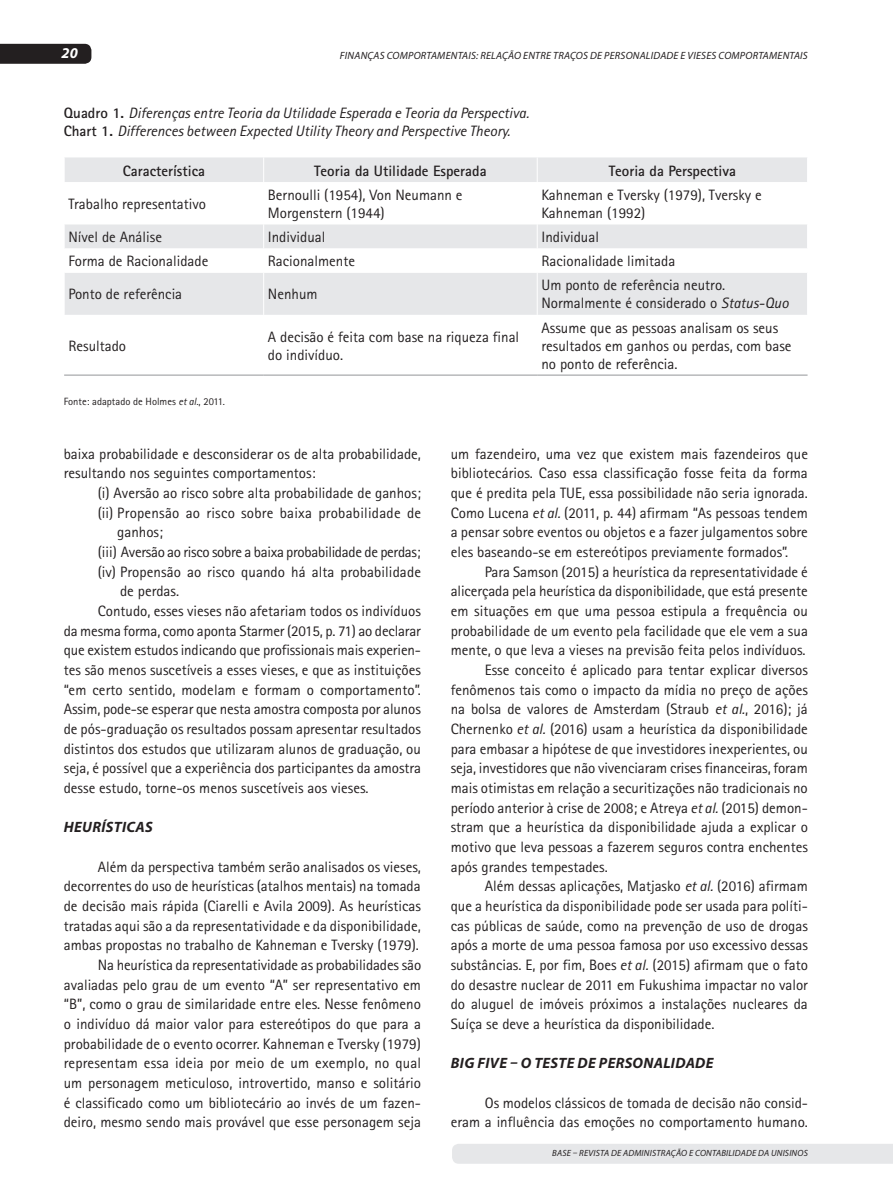
<style>
.page{position:relative;width:893px;height:1191px;background:#fff}
.page>*{position:absolute;margin:0;border:0;box-sizing:border-box;transform-origin:0 0}
.t1{font:15px/19.6px "Rotis Sans Serif";color:#231f20}
.t2{font:italic 15px/18px "Rotis Sans Serif";color:#231f20}
.t3{font:700 15px "Rotis Sans Serif";color:#231f20}
.t4{font:15px "Rotis Sans Serif";letter-spacing:-.02em;color:#231f20}
.t5{font:italic 700 15px "Myriad Pro";letter-spacing:.02em;color:#231f20}
.t6{font:italic 700 15px "Myriad Pro";color:#fff}
.t7{font:italic 10.5px "Myriad Pro";letter-spacing:.02em;color:#231f20}
.t8{font:10.5px "Rotis Sans Serif";color:#231f20}
.t9{font:italic 9px "Myriad Pro";letter-spacing:.02em;color:#231f20}
.s1{font-weight:700;font-style:normal}
.s2{font-style:italic}
</style>
<div class="page">
<div style="left:452px;top:1144px;width:440px;height:19px;background:#e6e7e9"></div>
<div style="left:0;top:44px;width:91px;height:20px;background:#231f20"></div>
<div style="left:65px;top:157px;width:742px;height:25px;background:#e6e7e9"></div>
<svg style="left:64px;top:224px;width:744px;height:151px"></svg>
<svg style="left:263px;top:157px;width:1px;height:25px"></svg>
<svg style="left:537px;top:157px;width:1px;height:25px"></svg>
<svg style="left:263px;top:224px;width:1px;height:24px"></svg>
<svg style="left:537px;top:224px;width:1px;height:24px"></svg>
<hr style="left:263px;top:273px;width:1px;height:42px;background:#fff">
<hr style="left:537px;top:273px;width:1px;height:42px;background:#fff">
<svg style="left:64px;top:224px;width:1px;height:24px"></svg>
<svg style="left:807px;top:224px;width:1px;height:24px"></svg>
<hr style="left:64px;top:273px;width:1px;height:42px;background:#fff">
<hr style="left:807px;top:273px;width:1px;height:42px;background:#fff">
<hr style="left:64px;top:375px;width:200px;height:1px;background:#939598">
<hr style="left:264px;top:375px;width:273px;height:1px;background:#939598">
<hr style="left:537px;top:375px;width:271px;height:1px;background:#939598">
<p class="t6" style="left:62px;top:43px;width:18px">20</p>
<p class="t7" style="left:340px;top:49px;width:469px">FINANÇAS COMPORTAMENTAIS: RELAÇÃO ENTRE TRAÇOS DE PERSONALIDADE E VIESES COMPORTAMENTAIS</p>
<p class="t2" style="left:64px;top:104px;width:467px"><span class="s1">Quadro 1.</span> Diferenças entre Teoria da Utilidade Esperada e Teoria da Perspectiva.<br><span class="s1">Chart 1.</span> Differences between Expected Utility Theory and Perspective Theory.</p>
<p class="t3" style="left:123px;top:161px;width:84px">Característica</p>
<p class="t3" style="left:314px;top:161px;width:174px">Teoria da Utilidade Esperada</p>
<p class="t3" style="left:609px;top:161px;width:129px">Teoria da Perspectiva</p>
<p class="t1" style="left:68px;top:194px;width:139px">Trabalho representativo</p>
<p class="t1" style="left:268px;top:186px;width:196px;line-height:18px">Bernoulli (1954), Von Neumann e<br>Morgenstern (1944)</p>
<p class="t1" style="left:541px;top:186px;width:222px;line-height:18px">Kahneman e Tversky (1979), Tversky e<br>Kahneman (1992)</p>
<p class="t1" style="left:68px;top:227px;width:95px">Nível de Análise</p>
<p class="t1" style="left:268px;top:227px;width:59px">Individual</p>
<p class="t1" style="left:541px;top:227px;width:59px">Individual</p>
<p class="t1" style="left:68px;top:251px;width:141px">Forma de Racionalidade</p>
<p class="t1" style="left:268px;top:251px;width:89px">Racionalmente</p>
<p class="t1" style="left:541px;top:251px;width:135px">Racionalidade limitada</p>
<p class="t1" style="left:68px;top:284px;width:115px">Ponto de referência</p>
<p class="t1" style="left:268px;top:284px;width:51px">Nenhum</p>
<p class="t1" style="left:541px;top:276px;width:249px;line-height:18px">Um ponto de referência neutro.<br>Normalmente é considerado o <span class="s2">Status-Quo</span></p>
<p class="t1" style="left:68px;top:336px;width:59px">Resultado</p>
<p class="t1" style="left:268px;top:327px;width:253px;line-height:18px">A decisão é feita com base na riqueza final do indivíduo.</p>
<p class="t1" style="left:541px;top:318px;width:252px;line-height:18px">Assume que as pessoas analisam os seus resultados em ganhos ou perdas, com base no ponto de referência.</p>
<p class="t8" style="left:64px;top:395px;width:163px">Fonte: adaptado de Holmes <span class="s2">et al.</span>, 2011.</p>
<p class="t1" style="left:64px;top:444px;width:359px">baixa probabilidade e desconsiderar os de alta probabilidade, resultando nos seguintes comportamentos:</p>
<p class="t1" style="left:98px;top:483px;width:325px">(i) Aversão ao risco sobre alta probabilidade de ganhos;</p>
<p class="t1" style="left:98px;top:503px;width:325px">(ii) Propensão ao risco sobre baixa probabilidade de</p>
<p class="t1" style="left:117px;top:522px;width:47px">ganhos;</p>
<p class="t4" style="left:98px;top:543px;width:324px">(iii) Aversão ao risco sobre a baixa probabilidade de perdas;</p>
<p class="t1" style="left:98px;top:561px;width:325px">(iv) Propensão ao risco quando há alta probabilidade</p>
<p class="t1" style="left:120px;top:581px;width:61px">de perdas.</p>
<p class="t1" style="left:98px;top:601px;width:325px">Contudo, esses vieses não afetariam todos os indivíduos</p>
<p class="t1" style="left:64px;top:620px;width:359px">da mesma forma, como aponta Starmer (2015, p. 71) ao declarar</p>
<p class="t1" style="left:64px;top:640px;width:359px">que existem estudos indicando que profissionais mais experien-</p>
<p class="t1" style="left:64px;top:660px;width:359px">tes são menos suscetíveis a esses vieses, e que as instituições</p>
<p class="t1" style="left:64px;top:679px;width:359px">“em certo sentido, modelam e formam o comportamento”.</p>
<p class="t1" style="left:64px;top:699px;width:359px">Assim, pode-se esperar que nesta amostra composta por alunos</p>
<p class="t1" style="left:64px;top:719px;width:359px">de pós-graduação os resultados possam apresentar resultados</p>
<p class="t1" style="left:64px;top:738px;width:359px">distintos dos estudos que utilizaram alunos de graduação, ou</p>
<p class="t1" style="left:64px;top:758px;width:359px">seja, é possível que a experiência dos participantes da amostra</p>
<p class="t1" style="left:64px;top:778px;width:306px">desse estudo, torne-os menos suscetíveis aos vieses.</p>
<p class="t5" style="left:64px;top:817px;width:90px">HEURÍSTICAS</p>
<p class="t1" style="left:64px;top:856px;width:359px;text-align:right">Além da perspectiva também serão analisados os vieses, decorrentes do uso de heurísticas (atalhos mentais) na tomada de decisão mais rápida (Ciarelli e Avila 2009). As heurísticas tratadas aqui são a da representatividade e da disponibilidade, ambas propostas no trabalho de Kahneman e Tversky (1979).<br>Na heurística da representatividade as probabilidades são avaliadas pelo grau de um evento “A” ser representativo em “B”, como o grau de similaridade entre eles. Nesse fenômeno o indivíduo dá maior valor para estereótipos do que para a probabilidade de o evento ocorrer. Kahneman e Tversky (1979) representam essa ideia por meio de um exemplo, no qual um personagem meticuloso, introvertido, manso e solitário é classificado como um bibliotecário ao invés de um fazen&shy;deiro, mesmo sendo mais provável que esse personagem seja</p>
<p class="t1" style="left:451px;top:444px;width:359px;text-align:justify">um fazendeiro, uma vez que existem mais fazendeiros que bibliotecários. Caso essa classificação fosse feita da forma que é predita pela TUE, essa possibilidade não seria ignorada.<br>Como Lucena <span class="s2">et al.</span> (2011, p. 44) afirmam “As pessoas tendem a pensar sobre eventos ou objetos e a fazer julgamentos sobre eles baseando-se em estereótipos previamente formados”.</p>
<p class="t1" style="left:485px;top:561px;width:325px">Para Samson (2015) a heurística da representatividade é</p>
<p class="t1" style="left:451px;top:581px;width:358px">alicerçada pela heurística da disponibilidade, que está presente</p>
<p class="t1" style="left:451px;top:601px;width:359px">em situações em que uma pessoa estipula a frequência ou</p>
<p class="t1" style="left:451px;top:620px;width:359px">probabilidade de um evento pela facilidade que ele vem a sua</p>
<p class="t1" style="left:451px;top:640px;width:356px">mente, o que leva a vieses na previsão feita pelos indivíduos.</p>
<p class="t1" style="left:485px;top:660px;width:325px">Esse conceito é aplicado para tentar explicar diversos</p>
<p class="t1" style="left:451px;top:679px;width:359px">fenômenos tais como o impacto da mídia no preço de ações</p>
<p class="t1" style="left:451px;top:699px;width:359px">na bolsa de valores de Amsterdam (Straub <span class="s2">et al.</span>, 2016); já</p>
<p class="t1" style="left:451px;top:719px;width:359px">Chernenko <span class="s2">et al.</span> (2016) usam a heurística da disponibilidade</p>
<p class="t1" style="left:451px;top:738px;width:359px">para embasar a hipótese de que investidores inexperientes, ou</p>
<p class="t1" style="left:451px;top:758px;width:359px">seja, investidores que não vivenciaram crises financeiras, foram</p>
<p class="t1" style="left:451px;top:778px;width:359px">mais otimistas em relação a securitizações não tradicionais no</p>
<p class="t1" style="left:451px;top:797px;width:359px">período anterior à crise de 2008; e Atreya <span class="s2">et al.</span> (2015) demon-</p>
<p class="t1" style="left:451px;top:817px;width:359px">stram que a heurística da disponibilidade ajuda a explicar o</p>
<p class="t1" style="left:451px;top:837px;width:359px">motivo que leva pessoas a fazerem seguros contra enchentes</p>
<p class="t1" style="left:451px;top:856px;width:159px">após grandes tempestades.</p>
<p class="t1" style="left:485px;top:876px;width:325px">Além dessas aplicações, Matjasko <span class="s2">et al.</span> (2016) afirmam</p>
<p class="t1" style="left:451px;top:896px;width:359px">que a heurística da disponibilidade pode ser usada para políti-</p>
<p class="t1" style="left:451px;top:915px;width:359px">cas públicas de saúde, como na prevenção de uso de drogas</p>
<p class="t1" style="left:451px;top:935px;width:359px">após a morte de uma pessoa famosa por uso excessivo dessas</p>
<p class="t1" style="left:451px;top:954px;width:359px">substâncias. E, por fim, Boes <span class="s2">et al.</span> (2015) afirmam que o fato</p>
<p class="t1" style="left:451px;top:974px;width:359px">do desastre nuclear de 2011 em Fukushima impactar no valor</p>
<p class="t1" style="left:451px;top:994px;width:359px">do aluguel de imóveis próximos a instalações nucleares da</p>
<p class="t1" style="left:451px;top:1013px;width:265px">Suíça se deve a heurística da disponibilidade.</p>
<p class="t5" style="left:451px;top:1053px;width:264px">BIG FIVE – O TESTE DE PERSONALIDADE</p>
<p class="t1" style="left:451px;top:1092px;width:359px;text-align:right">Os modelos clássicos de tomada de decisão não consid-<br>eram a influência das emoções no comportamento humano.</p>
<p class="t9" style="left:552px;top:1147px;width:257px">BASE – REVISTA DE ADMINISTRAÇÃO E CONTABILIDADE DA UNISINOS</p>
</div>
